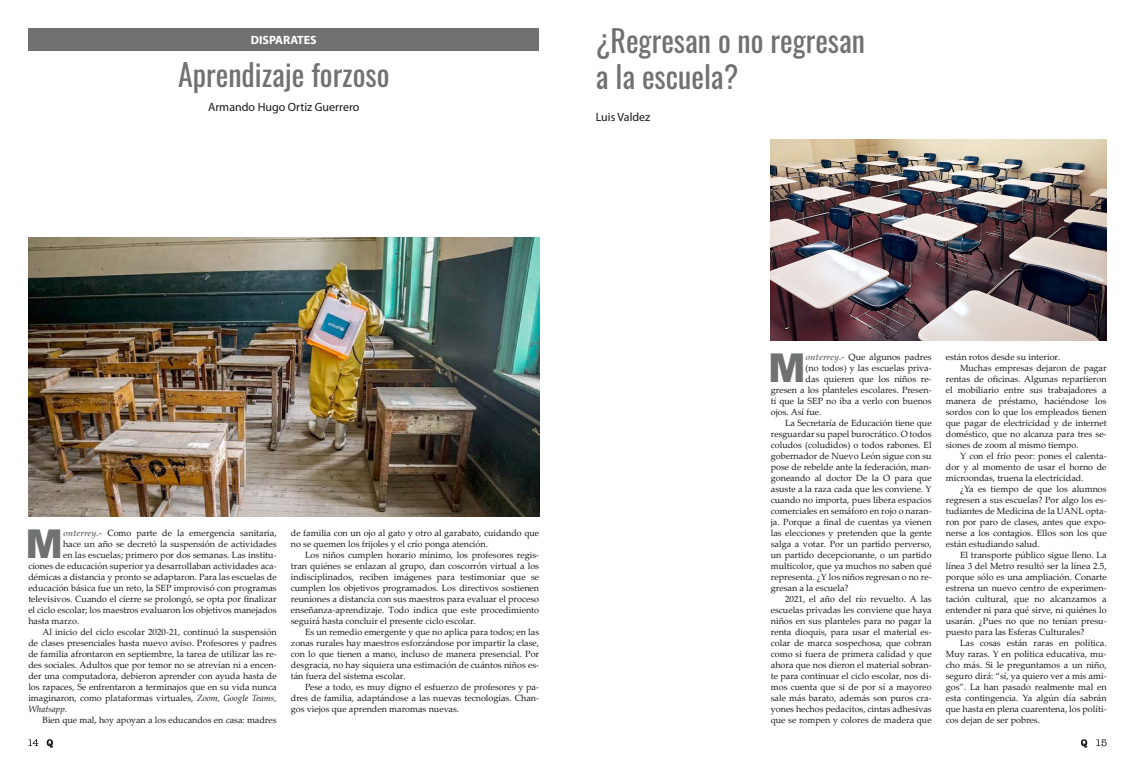
<style>
.page{position:relative;width:1135px;height:766px;background:#fff}
.page>*{position:absolute;margin:0;border:0;box-sizing:border-box;transform-origin:0 0}
.t1{font:900 39.7px "Arial";color:#707172}
.t2{font:30px/36px "Oswald";color:#707172}
.t3{font:12px "Myriad Pro";color:#1a171c}
.t4{font:700 12px "Myriad Pro";color:#fff}
.t5{font:9px/11px "Palatino Linotype";color:#1a171c;text-align:justify}
.t6{font:italic 9px "Palatino Linotype";color:#1a171c}
.s1{font-weight:700;font-style:italic;color:#707172}
.s2{font-style:italic}
.s3{font-style:normal}
</style>
<div class="page">
<svg style="left:1081px;top:739px;width:26px;height:8px"></svg>
<svg style="left:28px;top:739px;width:25px;height:8px"></svg>
<img style="left:28px;top:237px;width:511px;height:279px">
<div style="left:28px;top:28px;width:511px;height:23px;background:#707172"></div>
<img style="left:771px;top:140px;width:336px;height:201px">
<h3 class="t4" style="left:251px;top:32px;width:67px">DISPARATES</h3>
<h2 class="t2" style="left:178px;top:54px;width:213px">Aprendizaje forzoso</h2>
<h3 class="t3" style="left:208px;top:100px;width:153px">Armando Hugo Ortiz Guerrero</h3>
<h2 class="t2" style="left:596px;top:20px;width:271px">¿Regresan o no regresan a la escuela?</h2>
<h3 class="t3" style="left:596px;top:110px;width:56px">Luis Valdez</h3>
<h1 class="t1" style="left:26px;top:515px;width:39px">M</h1>
<p class="t5" style="left:63px;top:527px;width:215px"><span class="s1">onterrey.-</span> Como parte de la emergencia sanitaria,</p>
<p class="t5" style="left:63px;top:538px;width:215px">hace un año se decretó la suspensión de actividades</p>
<p class="t5" style="left:63px;top:549px;width:215px">en las escuelas; primero por dos semanas. Las institu-</p>
<p class="t5" style="left:28px;top:560px;width:250px">ciones de educación superior ya desarrollaban actividades aca-</p>
<p class="t5" style="left:28px;top:571px;width:250px">démicas a distancia y pronto se adaptaron. Para las escuelas de</p>
<p class="t5" style="left:28px;top:582px;width:250px">educación básica fue un reto, la SEP improvisó con programas</p>
<p class="t5" style="left:28px;top:593px;width:250px">televisivos. Cuando el cierre se prolongó, se opta por finalizar</p>
<p class="t5" style="left:28px;top:604px;width:250px">el ciclo escolar; los maestros evaluaron los objetivos manejados</p>
<p class="t5" style="left:28px;top:615px;width:52px">hasta marzo.</p>
<p class="t5" style="left:43px;top:626px;width:236px">Al inicio del ciclo escolar 2020-21, continuó la suspensión</p>
<p class="t5" style="left:28px;top:637px;width:250px">de clases presenciales hasta nuevo aviso. Profesores y padres</p>
<p class="t5" style="left:28px;top:648px;width:250px">de familia afrontaron en septiembre, la tarea de utilizar las re-</p>
<p class="t5" style="left:28px;top:659px;width:250px">des sociales. Adultos que por temor no se atrevían ni a encen-</p>
<p class="t5" style="left:28px;top:670px;width:250px">der una computadora, debieron aprender con ayuda hasta de</p>
<p class="t5" style="left:28px;top:681px;width:250px">los rapaces, Se enfrentaron a terminajos que en su vida nunca</p>
<p class="t5" style="left:28px;top:692px;width:250px">imaginaron, como plataformas virtuales, <span class="s2">Zoom, Google Teams,</span></p>
<p class="t6" style="left:28px;top:702px;width:40px">Whatsapp<span class="s3">.</span></p>
<p class="t5" style="left:43px;top:714px;width:236px">Bien que mal, hoy apoyan a los educandos en casa: madres</p>
<p class="t5" style="left:291px;top:527px;width:250px">de familia con un ojo al gato y otro al garabato, cuidando que no se quemen los frijoles y el crío ponga atención.</p>
<p class="t5" style="left:291px;top:549px;width:250px;text-indent:14px">Los niños cumplen horario mínimo, los profesores regis&shy;tran quiénes se enlazan al grupo, dan coscorrón virtual a los indisciplinados, reciben imágenes para testimoniar que se cumplen los objetivos programados. Los directivos sostienen reuniones a distancia con sus maestros para evaluar el proceso enseñanza-aprendizaje. Todo indica que este procedimiento seguirá hasta concluir el presente ciclo escolar.</p>
<p class="t5" style="left:291px;top:626px;width:250px;text-indent:14px">Es un remedio emergente y que no aplica para todos; en las zonas rurales hay maestros esforzándose por impartir la clase, con lo que tienen a mano, incluso de manera presencial. Por desgracia, no hay siquiera una estimación de cuántos niños es&shy;tán fuera del sistema escolar.</p>
<p class="t5" style="left:291px;top:681px;width:250px;text-indent:14px">Pese a todo, es muy digno el esfuerzo de profesores y pa&shy;dres de familia, adaptándose a las nuevas tecnologías. Chan&shy;gos viejos que aprenden maromas nuevas.</p>
<h1 class="t1" style="left:768px;top:339px;width:39px">M</h1>
<p class="t5" style="left:806px;top:351px;width:128px"><span class="s1">onterrey.-</span> Que algunos padres</p>
<p class="t5" style="left:806px;top:362px;width:128px">(no todos) y las escuelas priva-</p>
<p class="t5" style="left:806px;top:373px;width:128px">das quieren que los niños re-</p>
<p class="t5" style="left:771px;top:384px;width:162px">gresen a los planteles escolares. Presen-</p>
<p class="t5" style="left:771px;top:395px;width:162px">tí que la SEP no iba a verlo con buenos</p>
<p class="t5" style="left:771px;top:406px;width:52px">ojos. Así fue.</p>
<p class="t5" style="left:785px;top:417px;width:148px">La Secretaría de Educación tiene que</p>
<p class="t5" style="left:771px;top:428px;width:162px">resguardar su papel burocrático. O todos</p>
<p class="t5" style="left:771px;top:439px;width:162px">coludos (coludidos) o todos rabones. El</p>
<p class="t5" style="left:771px;top:450px;width:162px">gobernador de Nuevo León sigue con su</p>
<p class="t5" style="left:771px;top:461px;width:162px">pose de rebelde ante la federación, man-</p>
<p class="t5" style="left:771px;top:472px;width:162px">goneando al doctor De la O para que</p>
<p class="t5" style="left:771px;top:483px;width:162px">asuste a la raza cada que les conviene. Y</p>
<p class="t5" style="left:771px;top:494px;width:162px">cuando no importa, pues libera espacios</p>
<p class="t5" style="left:771px;top:505px;width:162px">comerciales en semáforo en rojo o naran-</p>
<p class="t5" style="left:771px;top:516px;width:162px">ja. Porque a final de cuentas ya vienen</p>
<p class="t5" style="left:771px;top:527px;width:162px">las elecciones y pretenden que la gente</p>
<p class="t5" style="left:771px;top:538px;width:162px">salga a votar. Por un partido perverso,</p>
<p class="t5" style="left:771px;top:549px;width:162px">un partido decepcionante, o un partido</p>
<p class="t5" style="left:771px;top:560px;width:162px">multicolor, que ya muchos no saben qué</p>
<p class="t5" style="left:771px;top:571px;width:162px">representa. ¿Y los niños regresan o no re-</p>
<p class="t5" style="left:771px;top:582px;width:79px">gresan a la escuela?</p>
<p class="t5" style="left:785px;top:593px;width:148px">2021, el año del río revuelto. A las</p>
<p class="t5" style="left:771px;top:604px;width:162px">escuelas privadas les conviene que haya</p>
<p class="t5" style="left:771px;top:615px;width:162px">niños en sus planteles para no pagar la</p>
<p class="t5" style="left:771px;top:626px;width:162px">renta dioquis, para usar el material es-</p>
<p class="t5" style="left:771px;top:637px;width:162px">colar de marca sospechosa, que cobran</p>
<p class="t5" style="left:771px;top:648px;width:162px">como si fuera de primera calidad y que</p>
<p class="t5" style="left:771px;top:659px;width:162px">ahora que nos dieron el material sobran-</p>
<p class="t5" style="left:771px;top:670px;width:162px">te para continuar el ciclo escolar, nos di-</p>
<p class="t5" style="left:771px;top:681px;width:162px">mos cuenta que si de por sí a mayoreo</p>
<p class="t5" style="left:771px;top:692px;width:162px">sale más barato, además son puros cra-</p>
<p class="t5" style="left:771px;top:703px;width:162px">yones hechos pedacitos, cintas adhesivas</p>
<p class="t5" style="left:771px;top:714px;width:162px">que se rompen y colores de madera que</p>
<p class="t5" style="left:946px;top:351px;width:116px">están rotos desde su interior.</p>
<p class="t5" style="left:960px;top:362px;width:148px">Muchas empresas dejaron de pagar</p>
<p class="t5" style="left:946px;top:373px;width:162px">rentas de oficinas. Algunas repartieron</p>
<p class="t5" style="left:946px;top:384px;width:162px">el mobiliario entre sus trabajadores a</p>
<p class="t5" style="left:946px;top:395px;width:162px">manera de préstamo, haciéndose los</p>
<p class="t5" style="left:946px;top:406px;width:162px">sordos con lo que los empleados tienen</p>
<p class="t5" style="left:946px;top:417px;width:162px">que pagar de electricidad y de internet</p>
<p class="t5" style="left:946px;top:428px;width:162px">doméstico, que no alcanza para tres se-</p>
<p class="t5" style="left:946px;top:439px;width:134px">siones de zoom al mismo tiempo.</p>
<p class="t5" style="left:960px;top:450px;width:148px">Y con el frío peor: pones el calenta-</p>
<p class="t5" style="left:946px;top:461px;width:162px">dor y al momento de usar el horno de</p>
<p class="t5" style="left:946px;top:472px;width:139px">microondas, truena la electricidad.</p>
<p class="t5" style="left:960px;top:483px;width:148px">¿Ya es tiempo de que los alumnos</p>
<p class="t5" style="left:946px;top:494px;width:162px">regresen a sus escuelas? Por algo los es-</p>
<p class="t5" style="left:946px;top:505px;width:162px">tudiantes de Medicina de la UANL opta-</p>
<p class="t5" style="left:946px;top:516px;width:162px">ron por paro de clases, antes que expo-</p>
<p class="t5" style="left:946px;top:527px;width:162px">nerse a los contagios. Ellos son los que</p>
<p class="t5" style="left:946px;top:538px;width:96px">están estudiando salud.</p>
<p class="t5" style="left:960px;top:549px;width:148px">El transporte público sigue lleno. La</p>
<p class="t5" style="left:946px;top:560px;width:162px">línea 3 del Metro resultó ser la línea 2.5,</p>
<p class="t5" style="left:946px;top:571px;width:162px">porque sólo es una ampliación. Conarte</p>
<p class="t5" style="left:946px;top:582px;width:162px">estrena un nuevo centro de experimen-</p>
<p class="t5" style="left:946px;top:593px;width:162px">tación cultural, que no alcanzamos a</p>
<p class="t5" style="left:946px;top:604px;width:162px">entender ni para qué sirve, ni quiénes lo</p>
<p class="t5" style="left:946px;top:615px;width:162px">usarán. ¿Pues no que no tenían presu-</p>
<p class="t5" style="left:946px;top:626px;width:140px">puesto para las Esferas Culturales?</p>
<p class="t5" style="left:960px;top:637px;width:148px">Las cosas están raras en política.</p>
<p class="t5" style="left:946px;top:648px;width:162px">Muy raras. Y en política educativa, mu-</p>
<p class="t5" style="left:946px;top:659px;width:162px">cho más. Si le preguntamos a un niño,</p>
<p class="t5" style="left:946px;top:670px;width:162px">seguro dirá: “sí, ya quiero ver a mis ami-</p>
<p class="t5" style="left:946px;top:681px;width:162px">gos”. La han pasado realmente mal en</p>
<p class="t5" style="left:946px;top:692px;width:162px">esta contingencia. Ya algún día sabrán</p>
<p class="t5" style="left:946px;top:703px;width:162px">que hasta en plena cuarentena, los políti-</p>
<p class="t5" style="left:946px;top:714px;width:96px">cos dejan de ser pobres.</p>
</div>
